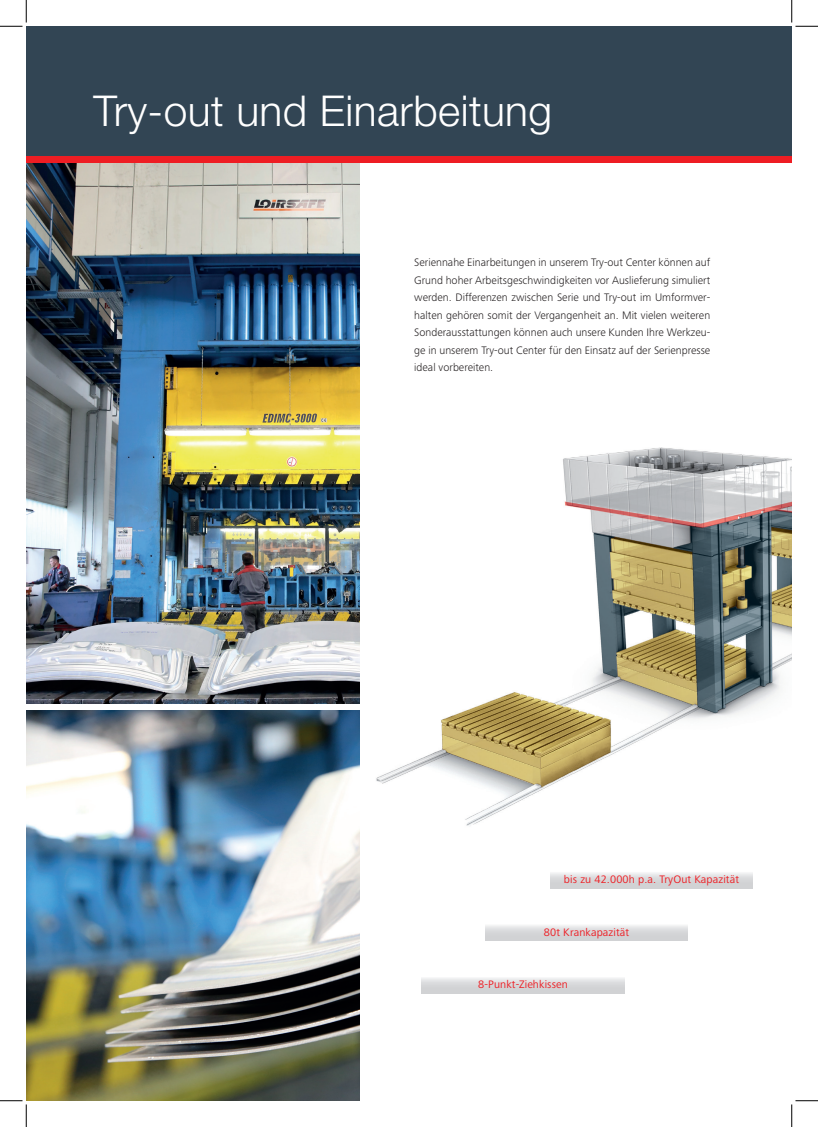
<style>
.page{position:relative;width:818px;height:1127px;background:#fff}
.page>*{position:absolute;margin:0;border:0;box-sizing:border-box;transform-origin:0 0}
.t1{font:300 42.5px "Helvetica Neue LT Std";letter-spacing:.01em;color:#fff}
.t2{font:300 11.25px/17.5px "Frutiger Next Pro";color:#231f20;text-align:justify}
.t3{font:11.25px "Frutiger Next Pro";letter-spacing:.01em;color:#ee1d23}
</style>
<div class="page">
<img style="left:338px;top:363px;width:454px;height:486px">
<img style="left:26px;top:162px;width:333px;height:541px">
<img style="left:26px;top:710px;width:333px;height:390px">
<img style="left:790px;top:758px;width:2px;height:91px">
<svg style="left:26px;top:155px;width:766px;height:7px;background:#d3222a"></svg>
<div style="left:26px;top:26px;width:766px;height:129px;background:#324554"></div>
<svg style="left:550px;top:873px;width:203px;height:14px;background:#d9dadc"></svg>
<svg style="left:485px;top:925px;width:203px;height:15px;background:#dadbdd"></svg>
<svg style="left:422px;top:978px;width:202px;height:14px;background:#dadbdc"></svg>
<svg style="left:0;top:0;width:27px;height:27px"></svg>
<svg style="left:0;top:1100px;width:27px;height:26px"></svg>
<svg style="left:791px;top:0;width:27px;height:27px"></svg>
<svg style="left:791px;top:1100px;width:27px;height:26px"></svg>
<h1 class="t1" style="left:94px;top:85px;width:292px">Seiten Headline</h1>
<h1 class="t1" style="left:94px;top:85px;width:460px">Try-out und Einarbeitung</h1>
<p class="t2" style="left:414px;top:254px;width:297px">Seriennahe Einarbeitungen in unserem Try-out Center können auf Grund hoher Arbeitsgeschwindigkeiten vor Auslieferung simuliert werden. Differenzen zwischen Serie und Try-out im Umformver&shy;halten gehören somit der Vergangenheit an. Mit vielen weiteren Sonderausstattungen können auch unsere Kunden Ihre Werkzeu&shy;ge in unserem Try-out Center für den Einsatz auf der Serienpresse ideal vorbereiten.</p>
<p class="t3" style="left:564px;top:872px;width:177px">bis zu 42.000h p.a. TryOut Kapazität</p>
<p class="t3" style="left:544px;top:925px;width:87px">80t Krankapazität</p>
<p class="t3" style="left:478px;top:977px;width:91px">8-Punkt-Ziehkissen</p>
</div>
